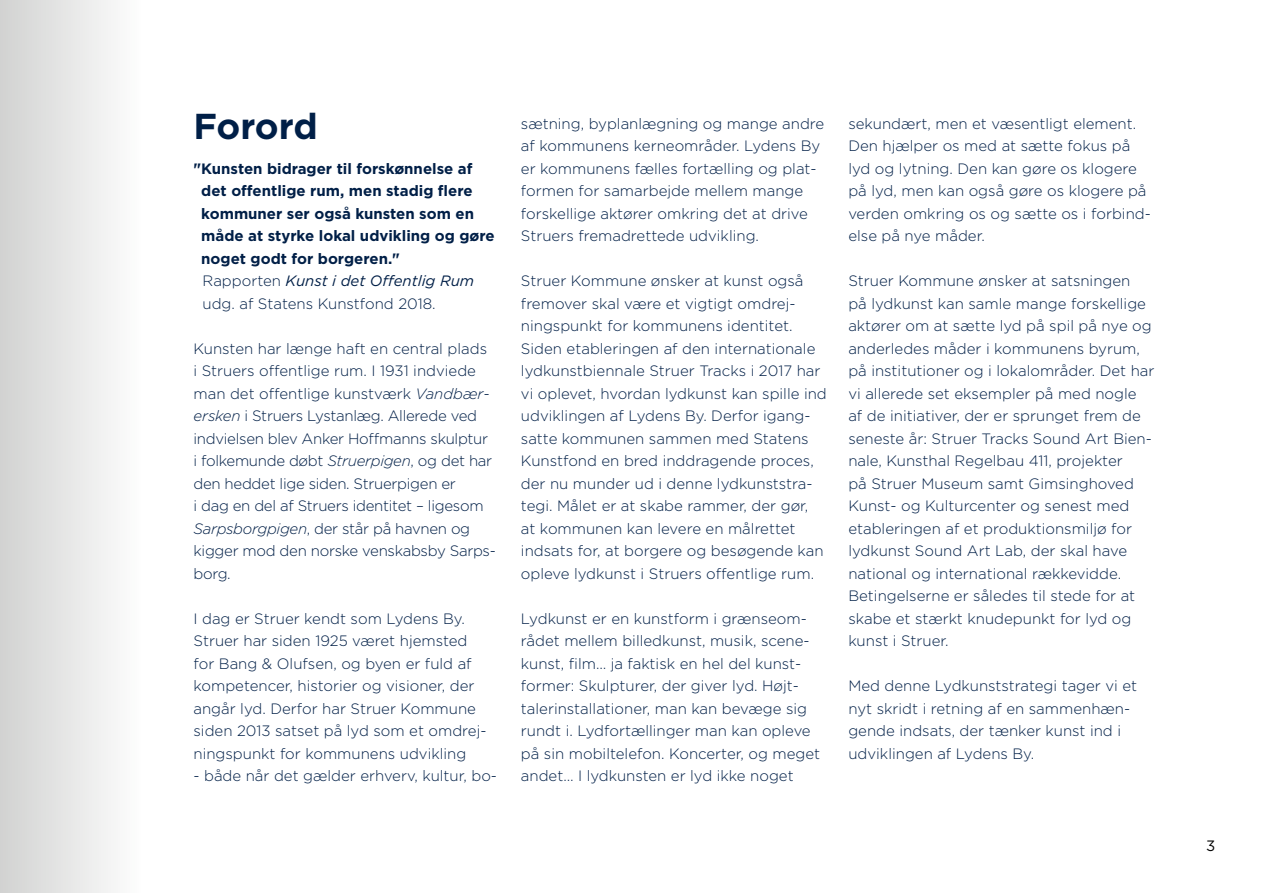
<style>
.page{position:relative;width:1263px;height:893px;background:#fff}
.page>*{position:absolute;margin:0;border:0;box-sizing:border-box;transform-origin:0 0}
.t1{font:700 36px "Gotham";letter-spacing:-.01em;color:#001f47}
.t2{font:300 15px/22.5px "Gotham";color:#001f47}
.t3{font:300 15px/22.5px "Gotham";letter-spacing:-.02em;color:#001f47}
.t4{font:700 15px/22.5px "Gotham";color:#001f47}
.t5{font:15px "Gotham";color:#000}
.s1{font-weight:300}
.s2{font-weight:400;font-style:italic}
.s3{font-style:italic}
</style>
<div class="page">
<div style="left:0;top:0;width:293px;height:893px;background:linear-gradient(to right,#dddedd,#fff)"></div>
<h1 class="t1" style="left:193px;top:103px;width:126px">Forord</h1>
<p class="t4" style="left:201px;top:157px;width:295px;text-indent:-8px">"Kunsten bidrager til forskønnelse af det offentlige rum, men stadig flere kommuner ser også kunsten som en måde at styrke lokal udvikling og gøre noget godt for borgeren."<br><span class="s1">Rapporten</span> <span class="s2">Kunst i det Offentlig Rum </span><span class="s1">udg. af Statens Kunstfond 2018.</span></p>
<p class="t3" style="left:193px;top:337px;width:304px">Kunsten har længe haft en central plads<br>i Struers offentlige rum. I 1931 indviede man det offentlige kunstværk <span class="s3">Vandbær&shy;ersken</span> i Struers Lystanlæg. Allerede ved indvielsen blev Anker Hoffmanns skulptur<br>i folkemunde døbt <span class="s3">Struerpigen</span>, og det har den heddet lige siden. Struerpigen er<br>i dag en del af Struers identitet – ligesom <span class="s3">Sarpsborgpigen</span>, der står på havnen og kigger mod den norske venskabsby Sarps&shy;borg.</p>
<p class="t2" style="left:193px;top:607px;width:295px">I dag er Struer kendt som Lydens By.<br>Struer har siden 1925 været hjemsted for Bang &amp; Olufsen, og byen er fuld af kompetencer, historier og visioner, der angår lyd. Derfor har Struer Kommune siden 2013 satset på lyd som et omdrej&shy;ningspunkt for kommunens udvikling</p>
<p class="t2" style="left:193px;top:764px;width:305px">- både når det gælder erhverv, kultur, bo-</p>
<p class="t2" style="left:521px;top:112px;width:305px">sætning, byplanlægning og mange andre af kommunens kerneområder. Lydens By er kommunens fælles fortælling og plat&shy;formen for samarbejde mellem mange forskellige aktører omkring det at drive Struers fremadrettede udvikling.</p>
<p class="t2" style="left:521px;top:269px;width:307px">Struer Kommune ønsker at kunst også fremover skal være et vigtigt omdrej&shy;ningspunkt for kommunens identitet.<br>Siden etableringen af den internationale lydkunstbiennale Struer Tracks i 2017 har vi oplevet, hvordan lydkunst kan spille ind udviklingen af Lydens By. Derfor igang&shy;satte kommunen sammen med Statens Kunstfond en bred inddragende proces, der nu munder ud i denne lydkunststra&shy;tegi. Målet er at skabe rammer, der gør,<br>at kommunen kan levere en målrettet indsats for, at borgere og besøgende kan opleve lydkunst i Struers offentlige rum.</p>
<p class="t2" style="left:521px;top:607px;width:301px">Lydkunst er en kunstform i grænseom&shy;rådet mellem billedkunst, musik, scene&shy;kunst, film… ja faktisk en hel del kunst&shy;former: Skulpturer, der giver lyd. Højt&shy;talerinstallationer, man kan bevæge sig rundt i. Lydfortællinger man kan opleve på sin mobiltelefon. Koncerter, og meget andet… I lydkunsten er lyd ikke noget</p>
<p class="t2" style="left:848px;top:112px;width:302px">sekundært, men et væsentligt element.<br>Den hjælper os med at sætte fokus på lyd og lytning. Den kan gøre os klogere på lyd, men kan også gøre os klogere på verden omkring os og sætte os i forbind&shy;else på nye måder.</p>
<p class="t2" style="left:848px;top:269px;width:308px">Struer Kommune ønsker at satsningen<br>på lydkunst kan samle mange forskellige aktører om at sætte lyd på spil på nye og anderledes måder i kommunens byrum, på institutioner og i lokalområder. Det har vi allerede set eksempler på med nogle<br>af de initiativer, der er sprunget frem de seneste år: Struer Tracks Sound Art Bien&shy;nale, Kunsthal Regelbau 411, projekter<br>på Struer Museum samt Gimsinghoved Kunst- og Kulturcenter og senest med etableringen af et produktionsmiljø for lydkunst Sound Art Lab, der skal have national og international rækkevidde.<br>Betingelserne er således til stede for at skabe et stærkt knudepunkt for lyd og kunst i Struer.</p>
<p class="t2" style="left:848px;top:674px;width:290px">Med denne Lydkunststrategi tager vi et nyt skridt i retning af en sammenhæn&shy;gende indsats, der tænker kunst ind i udviklingen af Lydens By.</p>
<p class="t5" style="left:1206px;top:836px;width:11px">3</p>
</div>
